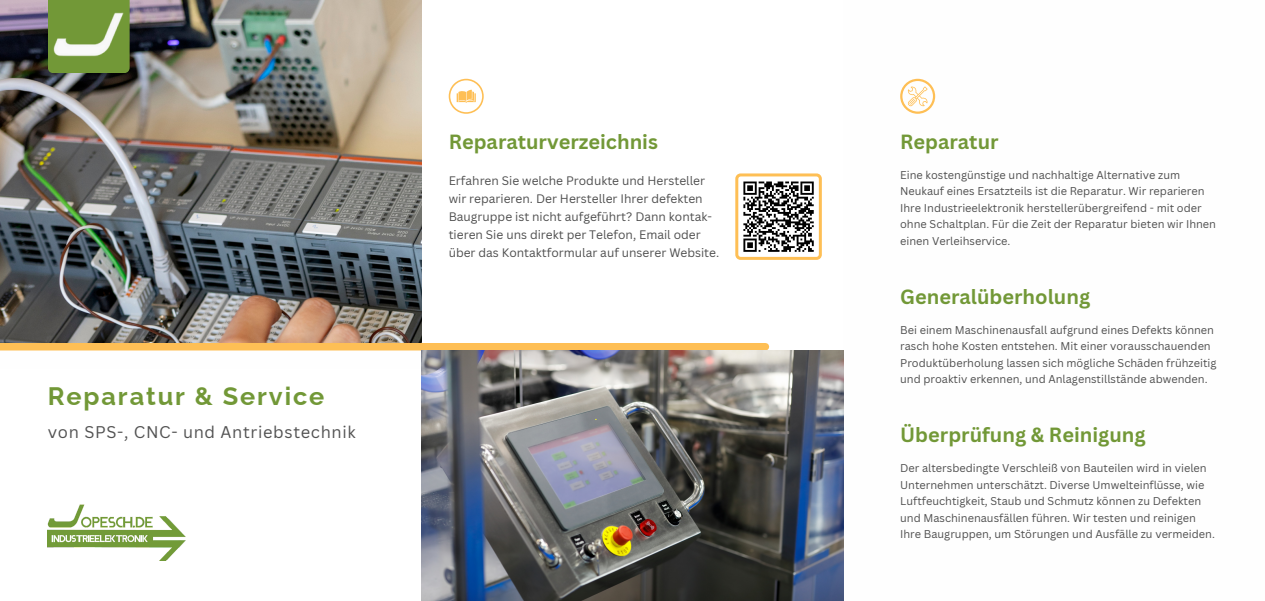
<style>
.page{position:relative;width:1265px;height:601px;background:#fff}
.page>*{position:absolute;margin:0;border:0;box-sizing:border-box;transform-origin:0 0}
.t1{font:700 25.3px "Raleway";letter-spacing:.075em;color:#729837}
.t2{font:700 20px "Canva Sans";color:#729837}
.t3{font:16.5px "Canva Sans";letter-spacing:.04em;color:#525252}
.t4{font:12px/18px "Canva Sans";color:#4f4f4f}
.t5{font:11px/16.5px "Canva Sans";color:#4f4f4f}
</style>
<div class="page">
<img style="left:0;top:0;width:421px;height:343px">
<div style="left:0;top:343px;width:765px;height:7px;background:#febf55"></div>
<div style="left:48px;top:0;width:81px;height:73px;background:#729837"></div>
<img style="left:52px;top:13px;width:73px;height:46px">
<img style="left:48px;top:504px;width:138px;height:56px">
<svg style="left:735px;top:173px;width:86px;height:87px"></svg>
<svg style="left:448px;top:78px;width:36px;height:36px"></svg>
<img style="left:421px;top:350px;width:422px;height:251px">
<svg style="left:900px;top:79px;width:35px;height:35px"></svg>
<p class="t1" style="left:48px;top:381px;width:278px">Reparatur &amp; Service</p>
<p class="t3" style="left:48px;top:420px;width:309px">von SPS-, CNC- und Antriebstechnik</p>
<h2 class="t2" style="left:449px;top:128px;width:211px">Reparaturverzeichnis</h2>
<p class="t4" style="left:449px;top:171px;width:272px">Erfahren Sie welche Produkte und Hersteller wir reparieren. Der Hersteller Ihrer defekten Baugruppe ist nicht aufgeführt? Dann kontak&shy;tieren Sie uns direkt per Telefon, Email oder über das Kontaktformular auf unserer Website.</p>
<p class="t5" style="left:900px;top:166px;width:317px">Eine kostengünstige und nachhaltige Alternative zum Neukauf eines Ersatzteils ist die Reparatur. Wir reparieren Ihre Industrieelektronik herstellerübergreifend - mit oder ohne Schaltplan. Für die Zeit der Reparatur bieten wir Ihnen einen Verleihservice.</p>
<p class="t2" style="left:900px;top:127px;width:100px">Reparatur</p>
<h1 class="t2" style="left:900px;top:282px;width:191px">Generalüberholung</h1>
<h3 class="t5" style="left:900px;top:321px;width:318px">Bei einem Maschinenausfall aufgrund eines Defekts können rasch hohe Kosten entstehen. Mit einer vorausschauenden Produktüberholung lassen sich mögliche Schäden frühzeitig und proaktiv erkennen, und Anlagenstillstände abwenden.</h3>
<p class="t2" style="left:900px;top:421px;width:247px">Überprüfung &amp; Reinigung</p>
<p class="t5" style="left:900px;top:459px;width:316px">Der altersbedingte Verschleiß von Bauteilen wird in vielen Unternehmen unterschätzt. Diverse Umwelteinflüsse, wie Luftfeuchtigkeit, Staub und Schmutz können zu Defekten und Maschinenausfällen führen. Wir testen und reinigen Ihre Baugruppen, um Störungen und Ausfälle zu vermeiden.</p>
</div>
